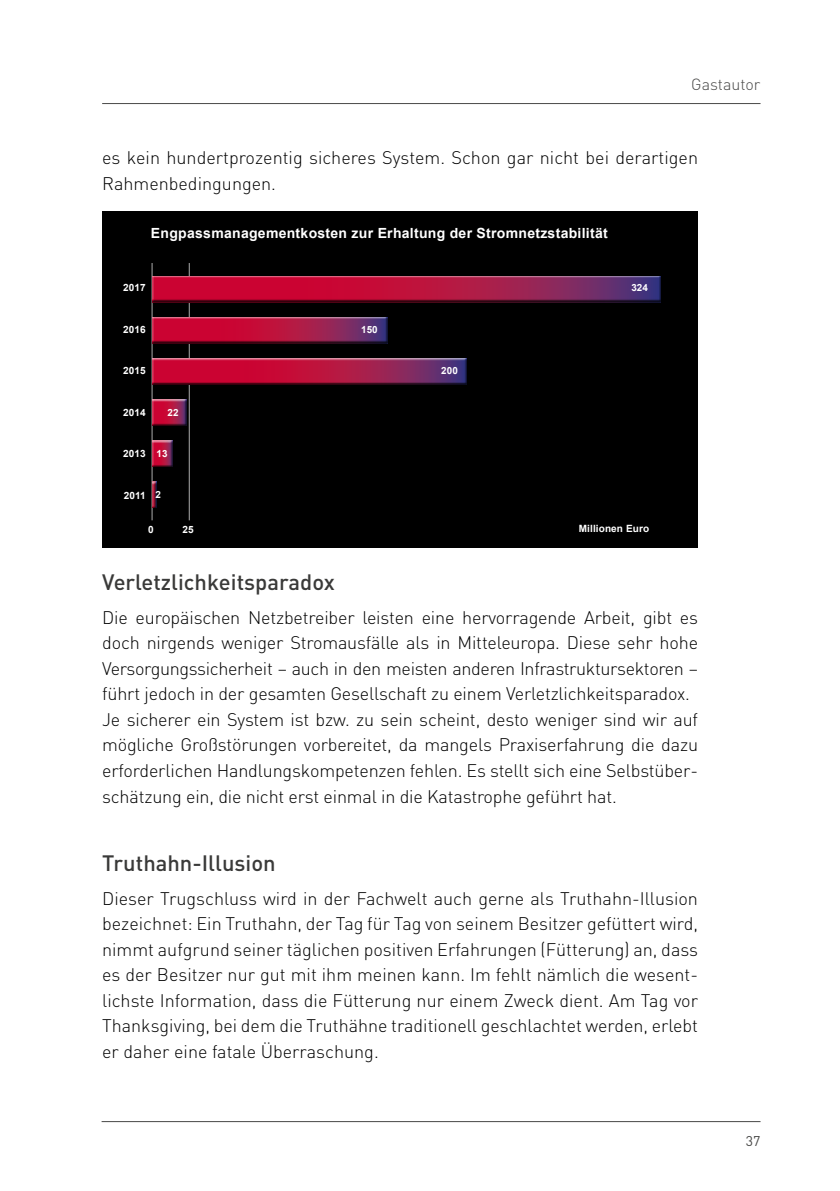
<style>
.page{position:relative;width:840px;height:1191px;background:#fff}
.page>*{position:absolute;margin:0;border:0;box-sizing:border-box;transform-origin:0 0}
.t1{font:500 22px "DIN";color:#3a3a39}
.Lauftext_ohne_Einzug{font:300 18px/25.6px "DIN";color:#000;text-align:justify}
.t2{font:300 16px "DIN";color:#484847}
.t3{font:700 14px "Arial";letter-spacing:.02em;color:#fff}
.t4{font:14px "DIN";color:#484847}
.t5{font:700 10px "Arial";letter-spacing:.01em;color:#fff}
.t6{font:700 9.8px "Arial";letter-spacing:.01em;color:#fff}
</style>
<div class="page">
<hr style="left:101px;top:1121px;width:659px;height:1px;background:#484847">
<hr style="left:102px;top:103px;width:658px;height:1px;background:#484847">
<div style="left:102px;top:211px;width:595px;height:336px;background:#000"></div>
<hr style="left:152px;top:263px;width:1px;height:257px;background:#fff">
<hr style="left:189px;top:263px;width:1px;height:257px;background:#fff">
<div style="left:151px;top:276px;width:510px;height:234px;background:#000;opacity:.75"></div>
<p class="t2" style="left:691px;top:74px;width:71px">Gastautor</p>
<p class="Lauftext_ohne_Einzug" style="left:102px;top:144px;width:597px">es kein hundertprozentig sicheres System. Schon gar nicht bei derartigen<br>Rahmenbedingungen.</p>
<p class="t3" style="left:151px;top:224px;width:458px">Engpassmanagementkosten zur Erhaltung der Stromnetzstabilität</p>
<p class="t5" style="left:123px;top:281px;width:24px">2017</p>
<p class="t5" style="left:123px;top:323px;width:24px">2016</p>
<p class="t5" style="left:123px;top:364px;width:24px">2015</p>
<p class="t5" style="left:123px;top:405px;width:24px">2014</p>
<p class="t5" style="left:123px;top:447px;width:24px">2013</p>
<p class="t5" style="left:124px;top:488px;width:23px">2011</p>
<p class="t6" style="left:167px;top:406px;width:13px">22</p>
<p class="t6" style="left:156px;top:447px;width:13px">13</p>
<p class="t6" style="left:155px;top:488px;width:7px">2</p>
<p class="t6" style="left:361px;top:323px;width:18px">150</p>
<p class="t6" style="left:441px;top:364px;width:18px">200</p>
<p class="t6" style="left:631px;top:281px;width:18px">324</p>
<p class="t5" style="left:148px;top:522px;width:7px">0</p>
<p class="t5" style="left:182px;top:522px;width:13px">25</p>
<p class="t5" style="left:578px;top:522px;width:72px">Millionen Euro</p>
<p class="t1" style="left:102px;top:567px;width:234px">Verletzlichkeitsparadox</p>
<p class="Lauftext_ohne_Einzug" style="left:102px;top:604px;width:597px">Die europäischen Netzbetreiber leisten eine hervorragende Arbeit, gibt es doch nirgends weniger Stromausfälle als in Mitteleuropa. Diese sehr hohe Versorgungssicherheit – auch in den meisten anderen Infrastruktursektoren – führt jedoch in der gesamten Gesellschaft zu einem Verletzlichkeitsparadox.</p>
<p class="Lauftext_ohne_Einzug" style="left:102px;top:706px;width:597px">Je sicherer ein System ist bzw. zu sein scheint, desto weniger sind wir auf mögliche Großstörungen vorbereitet, da mangels Praxiserfahrung die dazu erforderlichen Handlungskompetenzen fehlen. Es stellt sich eine Selbstüber&shy;schätzung ein, die nicht erst einmal in die Katastrophe geführt hat.</p>
<p class="t1" style="left:102px;top:848px;width:175px">Truthahn-Illusion</p>
<p class="Lauftext_ohne_Einzug" style="left:102px;top:884px;width:597px">Dieser Trugschluss wird in der Fachwelt auch gerne als Truthahn-Illusion bezeichnet: Ein Truthahn, der Tag für Tag von seinem Besitzer gefüttert wird, nimmt aufgrund seiner täglichen positiven Erfahrungen (Fütterung) an, dass es der Besitzer nur gut mit ihm meinen kann. Im fehlt nämlich die wesent&shy;lichste Information, dass die Fütterung nur einem Zweck dient. Am Tag vor Thanksgiving, bei dem die Truthähne traditionell geschlachtet werden, erlebt er daher eine fatale Überraschung.</p>
<p class="t4" style="left:745px;top:1132px;width:16px">37</p>
</div>
